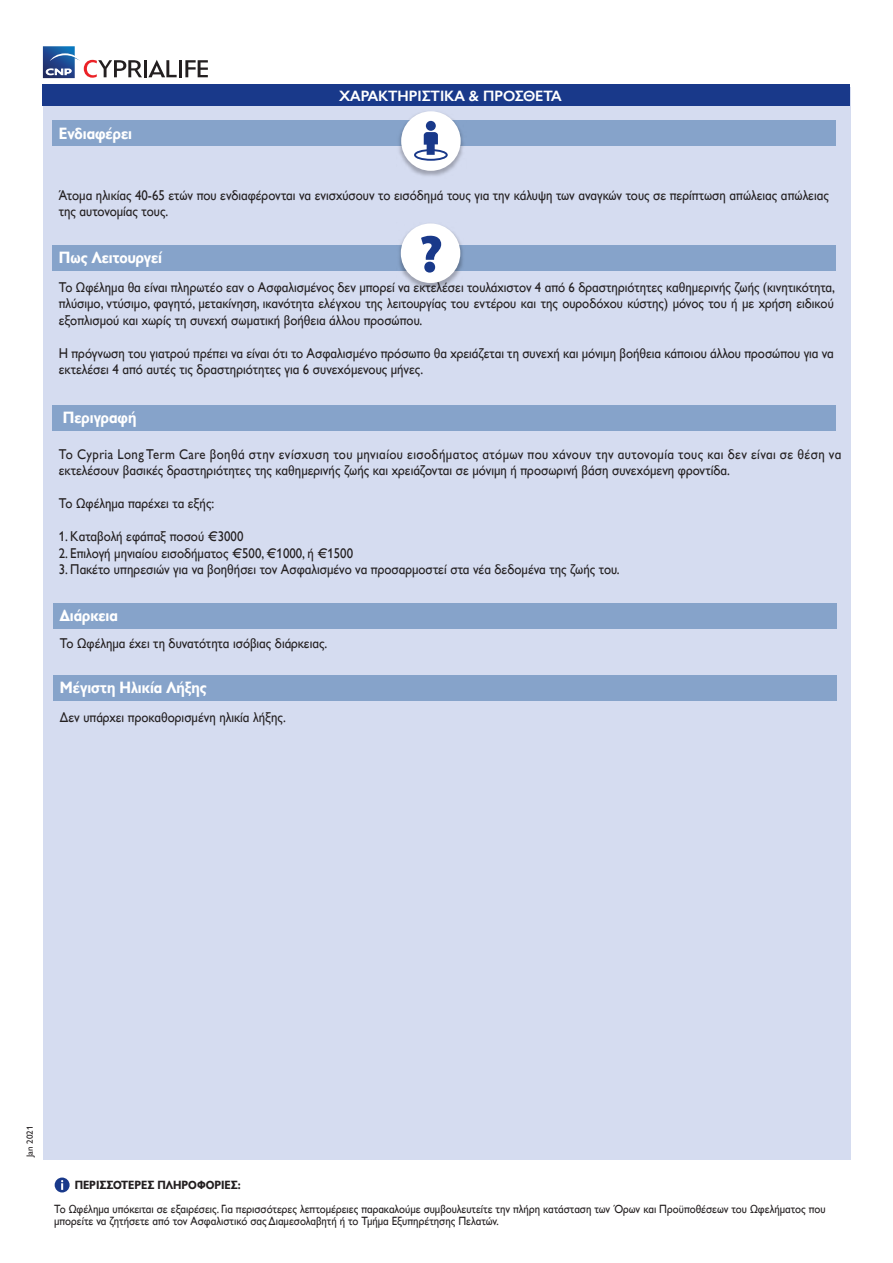
<style>
.page{position:relative;width:893px;height:1263px;background:#fff}
.page>*{position:absolute;margin:0;border:0;box-sizing:border-box;transform-origin:0 0}
.t1{font:700 16.5px "Gill Sans Hel TF";color:#fff;scale:.9 1}
.t2{font:600 15px "Gill Sans Hel TF";color:#fff}
.t3{font:14.25px/16.5px "Gill Sans Hel TF";color:#231f20;scale:.9 1}
.t4{font:12px/12px "Gill Sans Hel TF";color:#231f20;scale:.9 1}
.t5{font:700 12px "Gill Sans Hel TF";color:#231f20;scale:.9 1}
.t6{font:9px "Gill Sans Hel TF";color:#231f20}
</style>
<div class="page">
<div style="left:43px;top:87px;width:808px;height:1072px;background:#d5dcf0"></div>
<div style="left:42px;top:84px;width:808px;height:21px;background:#19398a"></div>
<hr style="left:144px;top:60px;width:3px;height:17px;background:#231f20">
<svg style="left:148px;top:60px;width:29px;height:17px"></svg>
<hr style="left:179px;top:60px;width:3px;height:17px;background:#231f20">
<svg style="left:185px;top:60px;width:23px;height:17px"></svg>
<svg style="left:42px;top:46px;width:33px;height:33px"></svg>
<svg style="left:43px;top:46px;width:99px;height:32px"></svg>
<div style="left:52px;top:121px;width:783px;height:25px;background:#86a3ca"></div>
<div style="left:52px;top:245px;width:783px;height:25px;background:#86a3ca"></div>
<div style="left:52px;top:406px;width:783px;height:25px;background:#86a3ca"></div>
<div style="left:53px;top:603px;width:783px;height:25px;background:#86a3ca"></div>
<div style="left:53px;top:675px;width:783px;height:25px;background:#86a3ca"></div>
<svg style="left:55px;top:1177px;width:15px;height:15px"></svg>
<svg style="left:61px;top:1180px;width:2px;height:10px"></svg>
<img style="left:396px;top:113px;width:71px;height:63px">
<div style="left:401px;top:111px;width:60px;height:60px;background:#fff;border-radius:50%"></div>
<svg style="left:424px;top:132px;width:14px;height:23px"></svg>
<div style="left:426px;top:121px;width:10px;height:10px;background:#19398a;border-radius:50%"></div>
<div style="left:414px;top:149px;width:34px;height:12px;border:2px solid #19398a;border-radius:50%"></div>
<img style="left:396px;top:231px;width:69px;height:58px">
<div style="left:401px;top:223px;width:59px;height:60px;background:#fff;border-radius:50%"></div>
<svg style="left:421px;top:236px;width:20px;height:37px"></svg>
<p class="t1" style="left:59px;top:123px;width:83px">Ενδιαφέρει</p>
<p class="t2" style="left:339px;top:87px;width:224px">ΧΑΡΑΚΤΗΡΙΣΤΙΚΑ &amp; ΠΡΟΣΘΕΤΑ</p>
<p class="t3" style="left:59px;top:187px;width:857px">Άτοµα ηλικίας 40-65 ετών που ενδιαφέρονται να ενισχύσουν το εισόδηµά τους για την κάλυψη των αναγκών τους σε περίπτωση απώλειας απώλειας της αυτονοµίας τους.</p>
<p class="t1" style="left:59px;top:248px;width:116px">Πως Λειτουργεί</p>
<p class="t3" style="left:59px;top:279px;width:864px;text-align:justify">Το Ωφέληµα θα είναι πληρωτέο εαν ο Ασφαλισµένος δεν µπορεί να εκτελέσει τουλάχιστον 4 από 6 δραστηριότητες καθηµερινής ζωής (κινητικότητα, πλύσιµο, ντύσιµο, φαγητό, µετακίνηση, ικανότητα ελέγχου της λειτουργίας του εντέρου και της ουροδόχου κύστης) µόνος του ή µε χρήση ειδικού εξοπλισµού και χωρίς τη συνεχή σωµατική βοήθεια άλλου προσώπου.</p>
<p class="t3" style="left:59px;top:345px;width:863px">Η πρόγνωση του γιατρού πρέπει να είναι ότι το Ασφαλισµένο πρόσωπο θα χρειάζεται τη συνεχή και µόνιµη βοήθεια κάποιου άλλου προσώπου για να εκτελέσει 4 από αυτές τις δραστηριότητες για 6 συνεχόµενους µήνες.</p>
<p class="t1" style="left:63px;top:408px;width:83px">Περιγραφή</p>
<p class="t3" style="left:59px;top:446px;width:871px">Το Cypria Long Term Care βοηθά στην ενίσχυση του µηνιαίου εισοδήµατος ατόµων που χάνουν την αυτονοµία τους και δεν είναι σε θέση να εκτελέσουν βασικές δραστηριότητες της καθηµερινής ζωής και χρειάζονται σε µόνιµη ή προσωρινή βάση συνεχόµενη φροντίδα.</p>
<p class="t3" style="left:59px;top:496px;width:174px">Το Ωφέληµα παρέχει τα εξής:</p>
<p class="t3" style="left:59px;top:529px;width:207px">1. Καταβολή εφάπαξ ποσού €3000</p>
<p class="t3" style="left:59px;top:545px;width:328px">2. Επιλογή µηνιαίου εισοδήµατος €500, €1000, ή €1500</p>
<p class="t3" style="left:59px;top:562px;width:625px">3. Πακέτο υπηρεσιών για να βοηθήσει τον Ασφαλισµένο να προσαρµοστεί στα νέα δεδοµένα της ζωής του.</p>
<p class="t1" style="left:60px;top:605px;width:66px">∆ιάρκεια</p>
<p class="t3" style="left:60px;top:635px;width:299px">Το Ωφέληµα έχει τη δυνατότητα ισόβιας διάρκειας.</p>
<p class="t1" style="left:60px;top:678px;width:165px">Μέγιστη Ηλικία Λήξης</p>
<p class="t3" style="left:60px;top:709px;width:253px">∆εν υπάρχει προκαθορισµένη ηλικία λήξης.</p>
<p class="t6" style="left:25px;top:1157px;width:33px;rotate:-90deg">Jan 2021</p>
<p class="t5" style="left:75px;top:1177px;width:186px">ΠΕΡΙΣΣΟΤΕΡΕΣ ΠΛΗΡΟΦΟΡΙΕΣ:</p>
<p class="t4" style="left:54px;top:1203px;width:859px">Το Ωφέληµα υπόκειται σε εξαιρέσεις. Για περισσότερες λεπτοµέρειες παρακαλούµε συµβουλευτείτε την πλήρη κατάσταση των Όρων και Προϋποθέσεων του Ωφελήµατος που µπορείτε να ζητήσετε από τον Ασφαλιστικό σας ∆ιαµεσολαβητή ή το Τµήµα Εξυπηρέτησης Πελατών.</p>
</div>
